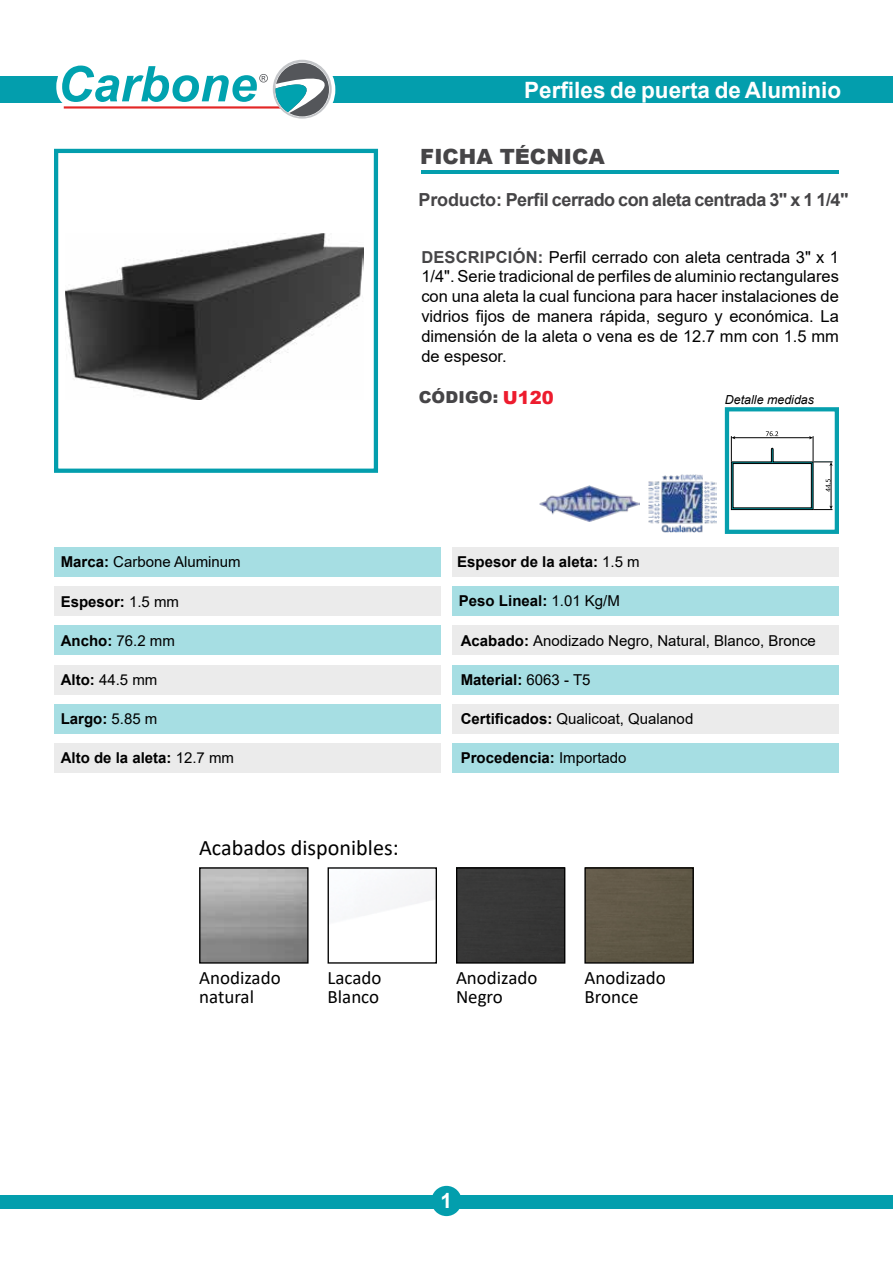
<style>
.page{position:relative;width:893px;height:1263px;background:#fff}
.page>*{position:absolute;margin:0;border:0;box-sizing:border-box;transform-origin:0 0}
.t1{font:700 22.5px "Arial";color:#fff}
.t2{font:22.2px "Calibri";color:#000}
.t3{font:900 21px "Arial";color:#464547}
.t4{font:700 21px "Arial";color:#fff}
.t5{font:19.05px/19px "Calibri";color:#000}
.t6{font:700 18px "Arial";letter-spacing:-.025em;color:#464547}
.t7{font:16.5px/19.8px "Arial";color:#000;text-align:justify}
.t8{font:900 16.5px "Arial";letter-spacing:.005em;color:#464547}
.t9{font:700 15px "Arial";color:#000}
.t10{font:15px "Arial";color:#000}
.t11{font:italic 12.45px "Arial";color:#000}
.s1{font-weight:700;color:#464547}
.s2{font-size:18px;color:#ed1c2e}
.s3{font-weight:700}
.s4{font-weight:400}
</style>
<div class="page">
<div style="left:0;top:77px;width:62px;height:26px;background:#039ead"></div>
<div style="left:303px;top:77px;width:590px;height:26px;background:#039ead"></div>
<div style="left:264px;top:54px;width:71px;height:71px;border:12px solid #fff;border-radius:50%"></div>
<svg style="left:273px;top:60px;width:59px;height:59px"></svg>
<svg style="left:47px;top:54px;width:282px;height:63px"></svg>
<hr style="left:421px;top:171px;width:418px;height:3px;background:#039ead">
<div style="left:0;top:1195px;width:893px;height:14px;background:#039ead"></div>
<div style="left:431px;top:1186px;width:31px;height:30px;background:#039ead;border-radius:50%"></div>
<div style="left:54px;top:547px;width:387px;height:30px;background:#a6dee3"></div>
<div style="left:452px;top:547px;width:387px;height:30px;background:#ebebeb"></div>
<div style="left:54px;top:586px;width:387px;height:30px;background:#ebebeb"></div>
<div style="left:452px;top:586px;width:387px;height:30px;background:#a6dee3"></div>
<div style="left:54px;top:626px;width:387px;height:29px;background:#a6dee3"></div>
<div style="left:452px;top:626px;width:387px;height:29px;background:#ebebeb"></div>
<div style="left:54px;top:665px;width:387px;height:29px;background:#ebebeb"></div>
<div style="left:54px;top:743px;width:387px;height:30px;background:#ebebeb"></div>
<div style="left:452px;top:665px;width:387px;height:29px;background:#a6dee3"></div>
<div style="left:452px;top:743px;width:387px;height:30px;background:#a6dee3"></div>
<div style="left:54px;top:704px;width:387px;height:30px;background:#a6dee3"></div>
<div style="left:452px;top:704px;width:387px;height:30px;background:#ebebeb"></div>
<img style="left:66px;top:234px;width:297px;height:166px">
<div style="left:54px;top:149px;width:324px;height:324px;border:4px solid #039ead"></div>
<svg style="left:731px;top:431px;width:102px;height:79px"></svg>
<div style="left:725px;top:407px;width:114px;height:127px;border:4px solid #069fad"></div>
<img style="left:648px;top:474px;width:68px;height:59px">
<img style="left:540px;top:486px;width:100px;height:36px">
<div style="left:328px;top:867px;width:109px;height:97px;border:1px solid #000"></div>
<div style="left:458px;top:869px;width:105px;height:93px;background:#373737"></div>
<div style="left:456px;top:867px;width:109px;height:97px;border:1px solid #000"></div>
<div style="left:586px;top:869px;width:106px;height:93px;background:#605947"></div>
<div style="left:584px;top:867px;width:110px;height:97px;border:1px solid #000"></div>
<div style="left:199px;top:867px;width:110px;height:97px;border:1px solid #000"></div>
<h1 class="t1" style="left:524px;top:74px;width:318px">Perfiles de puerta de Aluminio</h1>
<p class="t3" style="left:420px;top:141px;width:186px">FICHA TÉCNICA</p>
<p class="t6" style="left:419px;top:187px;width:432px">Producto: Perfil cerrado con aleta centrada 3" x 1 1/4"</p>
<p class="t7" style="left:421px;top:247px;width:419px"><span class="s1">DESCRIPCIÓN:</span> Perfil cerrado con aleta centrada 3" x 1<br>1/4". Serie tradicional de perfiles de aluminio rectangulares con una aleta la cual funciona para hacer instalaciones de vidrios fijos de manera rápida, seguro y económica. La dimensión de la aleta o vena es de 12.7 mm con 1.5 mm de espesor.</p>
<p class="t11" style="left:725px;top:391px;width:91px">Detalle medidas</p>
<p class="t8" style="left:419px;top:385px;width:137px">CÓDIGO: <span class="s2">U120</span></p>
<p class="t10" style="left:61px;top:552px;width:182px"><span class="s3">Marca:</span> Carbone Aluminum</p>
<p class="t9" style="left:61px;top:591px;width:120px">Espesor: <span class="s4">1.5 mm</span></p>
<p class="t9" style="left:457px;top:551px;width:184px">Espesor de la aleta: <span class="s4">1.5 m</span></p>
<p class="t9" style="left:459px;top:590px;width:162px">Peso Lineal: <span class="s4">1.01 Kg/M</span></p>
<p class="t9" style="left:61px;top:630px;width:116px">Ancho: <span class="s4">76.2 mm</span></p>
<p class="t10" style="left:61px;top:669px;width:98px"><span class="s3">Alto:</span> 44.5 mm</p>
<p class="t9" style="left:61px;top:709px;width:98px">Largo: <span class="s4">5.85 m</span></p>
<p class="t10" style="left:461px;top:630px;width:357px"><span class="s3">Acabado:</span> Anodizado Negro, Natural, Blanco, Bronce</p>
<p class="t9" style="left:461px;top:669px;width:131px">Material: <span class="s4">6063 - T5</span></p>
<p class="t10" style="left:461px;top:708px;width:234px"><span class="s3">Certificados:</span> Qualicoat, Qualanod</p>
<p class="t9" style="left:61px;top:747px;width:175px">Alto de la aleta: <span class="s4">12.7 mm</span></p>
<p class="t9" style="left:461px;top:748px;width:167px">Procedencia: <span class="s4">Importado</span></p>
<h2 class="t2" style="left:199px;top:832px;width:201px">Acabados disponibles:</h2>
<p class="t5" style="left:199px;top:968px;width:83px">Anodizado natural</p>
<p class="t5" style="left:328px;top:968px;width:55px">Lacado<br>Blanco</p>
<p class="t5" style="left:456px;top:968px;width:83px">Anodizado<br>Negro</p>
<p class="t5" style="left:584px;top:968px;width:83px">Anodizado<br>Bronce</p>
<p class="t4" style="left:441px;top:1186px;width:13px">1</p>
</div>
